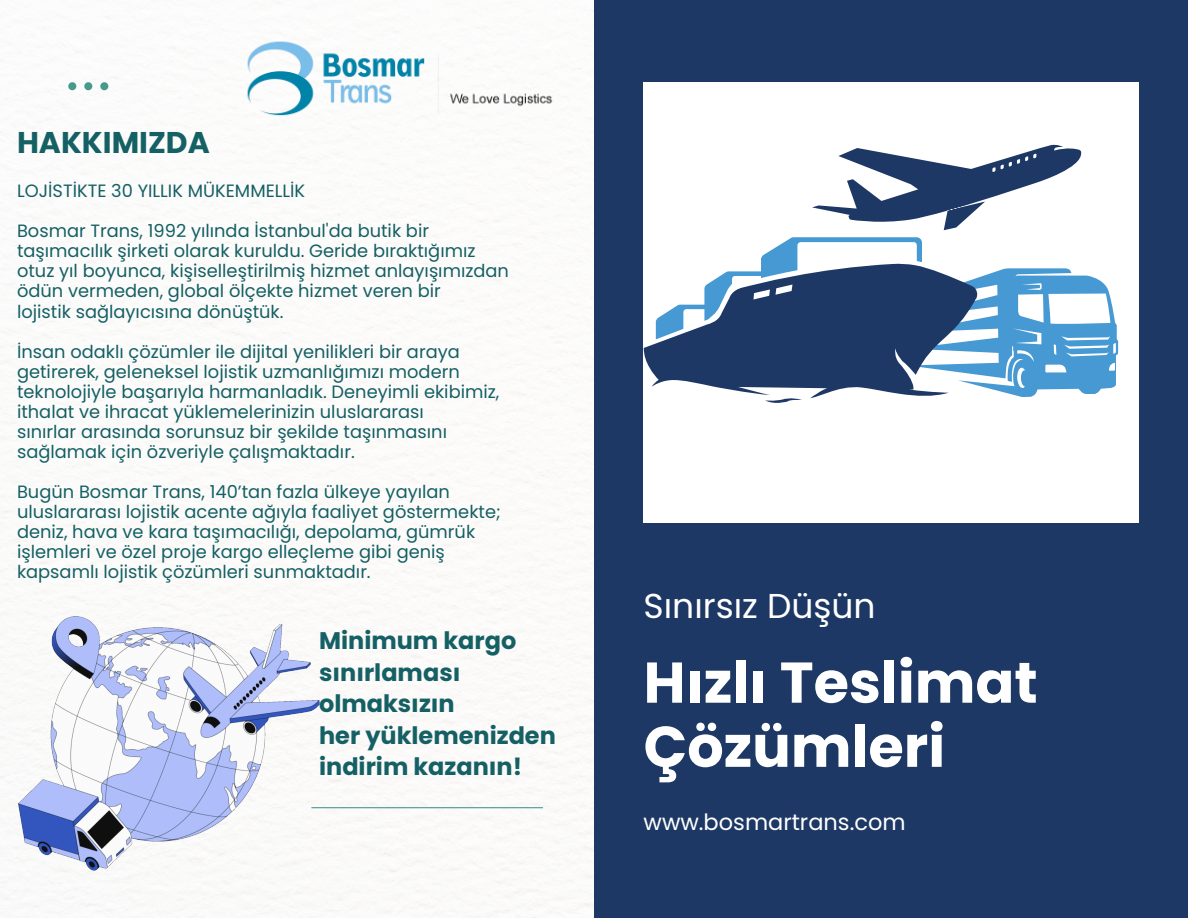
<style>
.page{position:relative;width:1188px;height:918px;background:#fff}
.page>*{position:absolute;margin:0;border:0;box-sizing:border-box;transform-origin:0 0}
.t1{font:700 57.3px/64.2px "Poppins";color:#fff}
.t2{font:34.5px "Poppins";color:#fff}
.t3{font:700 30px "Poppins";color:#156064}
.t4{font:700 24px/31.5px "Poppins";color:#156064}
.t5{font:22.5px "Poppins";color:#fff}
.t6{font:17.85px "Poppins";color:#156064}
</style>
<div class="page">
<div style="left:594px;top:0;width:594px;height:918px;background:#1d3865"></div>
<div style="left:644px;top:83px;width:494px;height:440px;background:#fff"></div>
<svg style="left:68px;top:82px;width:40px;height:8px"></svg>
<hr style="left:311px;top:807px;width:232px;height:1px;background:#46998d">
<img style="left:11px;top:597px;width:308px;height:275px">
<svg style="left:1082px;top:275px;width:36px;height:119px;fill:#4699d3"></svg>
<svg style="left:644px;top:144px;width:438px;height:259px"></svg>
<img style="left:238px;top:25px;width:320px;height:97px">
<h6 class="t3" style="left:17px;top:121px;width:194px">HAKKIMIZDA</h6>
<p class="t6" style="left:17px;top:178px;width:290px">LOJİSTİKTE 30 YILLIK MÜKEMMELLİK</p>
<p class="t6" style="left:17px;top:219px;width:414px">Bosmar Trans, 1992 yılında İstanbul'da butik bir</p>
<p class="t6" style="left:17px;top:239px;width:460px">taşımacılık şirketi olarak kuruldu. Geride bıraktığımız</p>
<p class="t6" style="left:17px;top:259px;width:494px">otuz yıl boyunca, kişiselleştirilmiş hizmet anlayışımızdan</p>
<p class="t6" style="left:17px;top:279px;width:425px">ödün vermeden, global ölçekte hizmet veren bir</p>
<p class="t6" style="left:17px;top:299px;width:268px">lojistik sağlayıcısına dönüştük.</p>
<p class="t6" style="left:17px;top:339px;width:444px">İnsan odaklı çözümler ile dijital yenilikleri bir araya</p>
<p class="t6" style="left:17px;top:359px;width:444px">getirerek, geleneksel lojistik uzmanlığımızı modern</p>
<p class="t6" style="left:17px;top:379px;width:484px">teknolojiyle başarıyla harmanladık. Deneyimli ekibimiz,</p>
<p class="t6" style="left:17px;top:399px;width:408px">ithalat ve ihracat yüklemelerinizin uluslararası</p>
<p class="t6" style="left:17px;top:419px;width:432px">sınırlar arasında sorunsuz bir şekilde taşınmasını</p>
<p class="t6" style="left:17px;top:439px;width:339px">sağlamak için özveriyle çalışmaktadır.</p>
<p class="t6" style="left:17px;top:479px;width:434px">Bugün Bosmar Trans, 140’tan fazla ülkeye yayılan</p>
<p class="t6" style="left:17px;top:499px;width:485px">uluslararası lojistik acente ağıyla faaliyet göstermekte;</p>
<p class="t6" style="left:17px;top:520px;width:460px">deniz, hava ve kara taşımacılığı, depolama, gümrük</p>
<p class="t6" style="left:17px;top:540px;width:429px">işlemleri ve özel proje kargo elleçleme gibi geniş</p>
<p class="t6" style="left:17px;top:560px;width:355px">kapsamlı lojistik çözümleri sunmaktadır.</p>
<h4 class="t4" style="left:319px;top:625px;width:238px">Minimum kargo sınırlaması olmaksızın<br>her yüklemenizden indirim kazanın!</h4>
<p class="t2" style="left:644px;top:582px;width:234px">Sınırsız Düşün</p>
<h3 class="t1" style="left:644px;top:651px;width:396px">Hızlı Teslimat<br>Çözümleri</h3>
<p class="t5" style="left:644px;top:806px;width:264px">www.bosmartrans.com</p>
</div>
